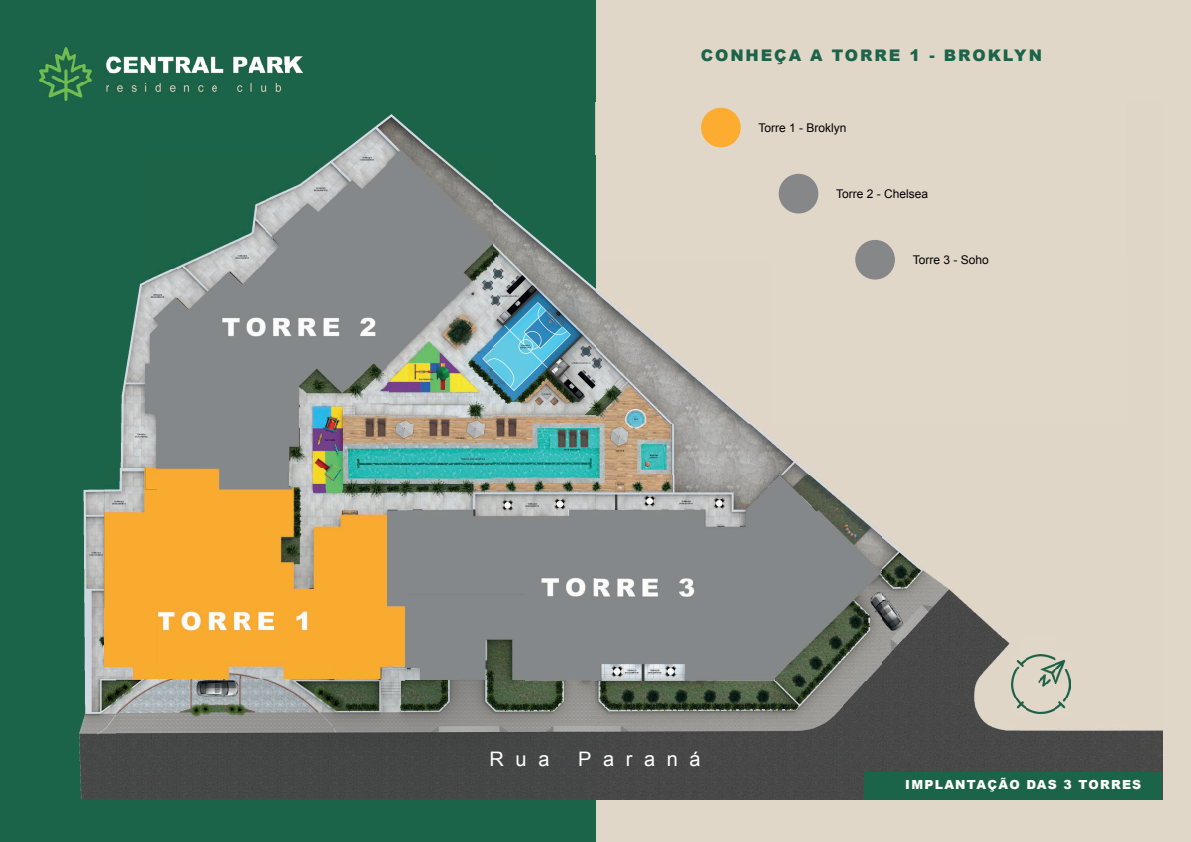
<style>
.page{position:relative;width:1191px;height:842px;background:#fff}
.page>*{position:absolute;margin:0;border:0;box-sizing:border-box;transform-origin:0 0}
.t1{font:20px "Arial";letter-spacing:.58em;color:#fff}
.t2{font:900 16px "Arial";letter-spacing:.12em;color:#1b6349}
.t3{font:900 12.5px "Arial";letter-spacing:.1em;color:#fff}
.t4{font:12px "Arial";color:#000001}
</style>
<div class="page">
<div style="left:595px;top:0;width:560px;height:102px;background:#e1d7c9"></div>
<div style="left:1155px;top:0;width:36px;height:842px;background:#e1d7c9"></div>
<div style="left:595px;top:799px;width:561px;height:43px;background:#e1d7c9"></div>
<div style="left:0;top:0;width:595px;height:842px;background:#1b6349"></div>
<img style="left:595px;top:102px;width:531px;height:375px">
<div style="left:1126px;top:102px;width:36px;height:670px;background:#e0d6c7"></div>
<img style="left:881px;top:477px;width:175px;height:161px">
<img style="left:1056px;top:477px;width:71px;height:295px">
<img style="left:879px;top:638px;width:141px;height:134px">
<img style="left:1020px;top:638px;width:36px;height:17px">
<img style="left:117px;top:679px;width:762px;height:120px">
<img style="left:1020px;top:713px;width:36px;height:59px">
<img style="left:120px;top:281px;width:25px;height:187px">
<img style="left:344px;top:114px;width:90px;height:36px">
<img style="left:492px;top:199px;width:103px;height:276px">
<img style="left:79px;top:489px;width:38px;height:310px">
<img style="left:39px;top:48px;width:263px;height:52px">
<img style="left:1011px;top:655px;width:59px;height:58px">
<div style="left:864px;top:772px;width:298px;height:27px;background:#1b6349"></div>
<div style="left:701px;top:108px;width:39px;height:39px;background:#fbac31;border-radius:50%"></div>
<div style="left:778px;top:174px;width:40px;height:39px;background:#868788;border-radius:50%"></div>
<div style="left:855px;top:240px;width:40px;height:40px;background:#868788;border-radius:50%"></div>
<img style="left:104px;top:468px;width:53px;height:211px">
<img style="left:157px;top:489px;width:249px;height:190px">
<img style="left:145px;top:150px;width:242px;height:318px">
<img style="left:387px;top:150px;width:105px;height:325px">
<img style="left:145px;top:468px;width:261px;height:21px">
<img style="left:526px;top:475px;width:355px;height:205px">
<img style="left:406px;top:475px;width:120px;height:120px">
<img style="left:404px;top:595px;width:122px;height:85px">
<svg style="left:387px;top:679px;width:17px;height:1px"></svg>
<h2 class="t2" style="left:700px;top:44px;width:343px">CONHEÇA A TORRE 1 - BROKLYN</h2>
<p class="t4" style="left:758px;top:120px;width:90px">Torre 1 - Broklyn</p>
<p class="t4" style="left:836px;top:186px;width:94px">Torre 2 - Chelsea</p>
<h1 class="t1" style="left:489px;top:745px;width:61px">Rua</h1>
<h1 class="t1" style="left:578px;top:745px;width:124px">Paraná</h1>
<p class="t4" style="left:912px;top:252px;width:78px">Torre 3 - Soho</p>
<p class="t3" style="left:905px;top:775px;width:237px">IMPLANTAÇÃO DAS 3 TORRES</p>
</div>
